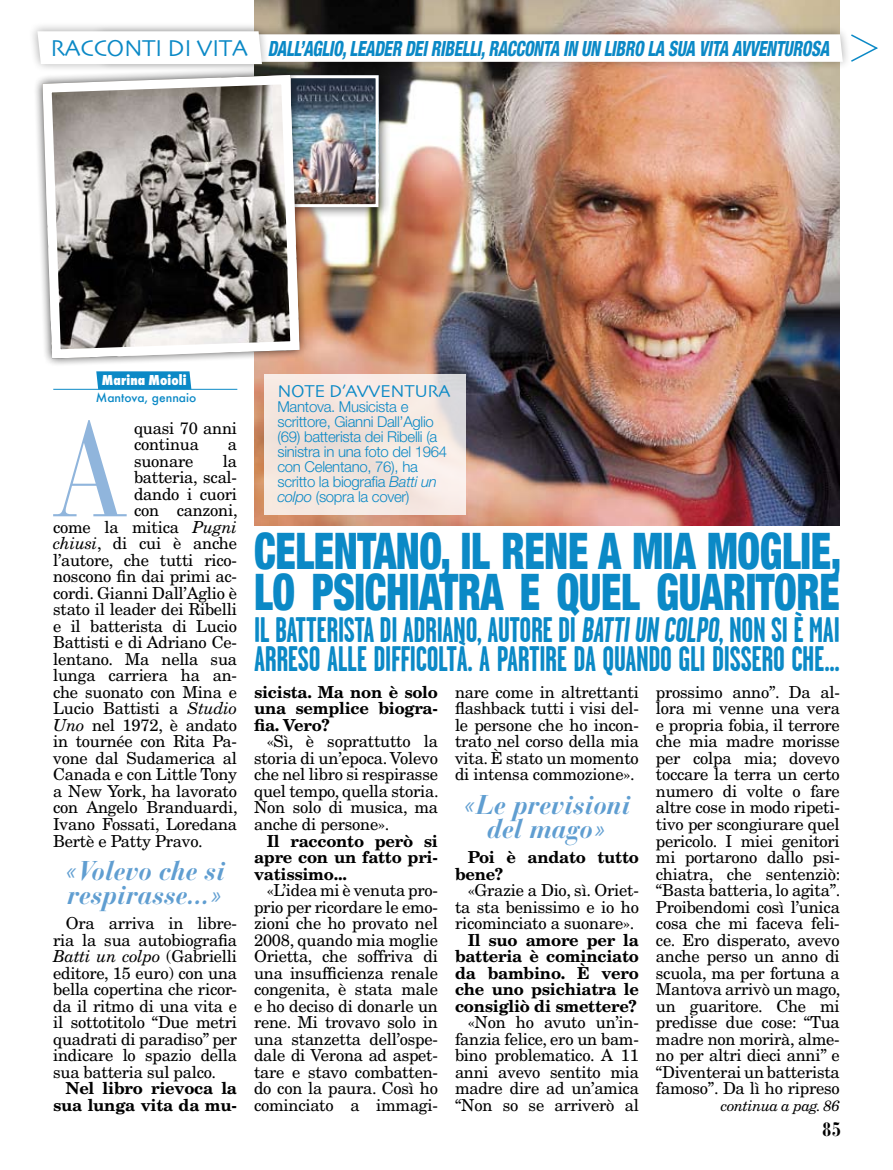
<style>
.page{position:relative;width:893px;height:1170px;background:#fff}
.page>*{position:absolute;margin:0;border:0;box-sizing:border-box;transform-origin:0 0}
.t1{font:133.65px "Bauer Bodoni";color:#90b5dc;scale:.85 1}
.t2{font:900 condensed 50.55px/40.7px "Helvetica Neue";letter-spacing:-.01em;color:#0b89c6;scale:.8 1}
.t3{font:700 35.25px/28.5px "Garage Gothic";letter-spacing:-.01em;color:#0b89c6;scale:.94 1}
.t4{font:italic 700 27px/24px "Bauer Bodoni";letter-spacing:-.01em;color:#609ed1}
.t5{font:italic 800 condensed 21px "Helvetica Neue";letter-spacing:-.015em;color:#0b89c6;scale:.79 1}
.t6{font:700 condensed 19.5px "Bauer Bodoni";color:#000}
.t7{font:18px "Skia";letter-spacing:-.02em;color:#0b89c6}
.t8{font:16.5px/16.5px "New Century Schlbk";letter-spacing:-.015em;color:#000;text-align:justify}
.t9{font:700 16.5px/16.5px "New Century Schlbk";letter-spacing:-.015em;color:#000;text-align:justify}
.t10{font:300 15px/15px "Helvetica Neue";letter-spacing:-.02em;color:#0b89c6}
.t11{font:italic 15px "New Century Schlbk";letter-spacing:-.03em;color:#000}
.t12{font:800 condensed 15px "Futura T";letter-spacing:.01em;color:#fff}
.t13{font:500 12px "Futura";color:#0b89c6}
.s1{font-family:"Skia";font-weight:400;font-style:normal;font-stretch:normal;font-size:24px}
.s2{font-style:italic}
</style>
<div class="page">
<img style="left:254px;top:0;width:586px;height:525px">
<svg style="left:265px;top:374px;width:201px;height:141px;background:#f2e6e0"></svg>
<div style="left:97px;top:371px;width:93px;height:18px;background:#0b89c6"></div>
<hr style="left:53px;top:389px;width:184px;height:1px;background:#0b89c6">
<svg style="left:33px;top:21px;width:845px;height:53px"></svg>
<div style="left:281px;top:69px;width:109px;height:150px;background:#000;opacity:.5"></div>
<img style="left:310px;top:79px;width:65px;height:124px">
<div style="left:288px;top:75px;width:91px;height:132px;border:3px solid #fff"></div>
<svg style="left:33px;top:65px;width:277px;height:303px"></svg>
<img style="left:42px;top:75px;width:258px;height:283px">
<div style="left:43px;top:75px;width:256px;height:283px;border:9px solid #fff;border-radius:9px"></div>
<p class="t5" style="left:50px;top:35px;width:987px"><span class="s1">RACCONTI DI VITA</span> DALL’AGLIO, LEADER DEI RIBELLI, RACCONTA IN UN LIBRO LA SUA VITA AVVENTUROSA</p>
<p class="t12" style="left:102px;top:371px;width:86px">Marina Moioli</p>
<p class="t13" style="left:96px;top:389px;width:102px">Mantova, gennaio</p>
<h1 class="t1" style="left:52px;top:390px;width:91px">A</h1>
<p class="t8" style="left:134px;top:419px;width:104px">quasi 70 anni continua</p>
<p class="t8" style="left:228px;top:436px;width:11px">a</p>
<p class="t8" style="left:134px;top:452px;width:61px">suonare</p>
<p class="t8" style="left:223px;top:452px;width:16px">la</p>
<p class="t8" style="left:134px;top:469px;width:104px">batteria, scal-</p>
<p class="t8" style="left:134px;top:485px;width:104px">dando i cuori</p>
<p class="t8" style="left:134px;top:502px;width:105px">con canzoni,</p>
<p class="t8" style="left:53px;top:518px;width:185px">come la mitica <span class="s2">Pugni</span></p>
<p class="t8" style="left:53px;top:535px;width:185px"><span class="s2">chiusi</span>, di cui è anche</p>
<p class="t8" style="left:53px;top:551px;width:185px">l’autore, che tutti rico-</p>
<p class="t8" style="left:53px;top:568px;width:185px">noscono fin dai primi ac-</p>
<p class="t8" style="left:53px;top:584px;width:185px">cordi. Gianni Dall’Aglio è</p>
<p class="t8" style="left:53px;top:601px;width:185px">stato il leader dei Ribelli</p>
<p class="t8" style="left:53px;top:617px;width:185px">e il batterista di Lucio</p>
<p class="t8" style="left:53px;top:634px;width:185px">Battisti e di Adriano Ce-</p>
<p class="t8" style="left:53px;top:650px;width:185px">lentano. Ma nella sua</p>
<p class="t8" style="left:53px;top:667px;width:185px">lunga carriera ha an-</p>
<p class="t8" style="left:53px;top:683px;width:185px">che suonato con Mina e</p>
<p class="t8" style="left:53px;top:700px;width:185px">Lucio Battisti a <span class="s2">Studio</span></p>
<p class="t8" style="left:53px;top:716px;width:185px"><span class="s2">Uno</span> nel 1972, è andato</p>
<p class="t8" style="left:53px;top:733px;width:185px">in tournée con Rita Pa-</p>
<p class="t8" style="left:53px;top:749px;width:185px">vone dal Sudamerica al</p>
<p class="t8" style="left:53px;top:766px;width:185px">Canada e con Little Tony</p>
<p class="t8" style="left:53px;top:782px;width:185px">a New York, ha lavorato</p>
<p class="t8" style="left:53px;top:799px;width:186px">con Angelo Branduardi,</p>
<p class="t8" style="left:53px;top:815px;width:185px">Ivano Fossati, Loredana</p>
<p class="t8" style="left:53px;top:832px;width:151px">Bertè e Patty Pravo.</p>
<h3 class="t4" style="left:65px;top:858px;width:162px">«Volevo che si respirasse...»</h3>
<p class="t8" style="left:53px;top:914px;width:185px;text-indent:13px">Ora arriva in libre&shy;ria la sua autobiografia <span class="s2">Batti un colpo</span> (Gabrielli editore, 15 euro) con una bella copertina che ricor&shy;da il ritmo di una vita e il sottotitolo “Due metri quadrati di paradiso” per indicare lo spazio della sua batteria sul palco.</p>
<p class="t9" style="left:53px;top:1079px;width:185px;text-align:right">Nel libro rievoca la sua lunga vita da mu-</p>
<p class="t7" style="left:277px;top:380px;width:175px">NOTE D’AVVENTURA</p>
<p class="t10" style="left:277px;top:399px;width:171px">Mantova. Musicista e scrittore, Gianni Dall’Aglio (69) batterista dei Ribelli (a sinistra in una foto del 1964 con Celentano, 76), ha scritto la biografia <span class="s2">Batti un colpo</span> (sopra la cover)</p>
<h2 class="t2" style="left:254px;top:530px;width:735px">CELENTANO, IL RENE A MIA MOGLIE,<br>LO PSICHIATRA E QUEL GUARITORE</h2>
<h3 class="t3" style="left:254px;top:616px;width:625px">IL BATTERISTA DI ADRIANO, AUTORE DI BATTIUN COLPO, NON SI È MAI<br>ARRESO ALLE DIFFICOLTÀ. A PARTIRE DA QUANDO GLI DISSERO CHE...</h3>
<p class="t9" style="left:254px;top:683px;width:185px">sicista. Ma non è solo una semplice biogra&shy;fia. Vero?</p>
<p class="t8" style="left:254px;top:733px;width:186px;text-indent:13px">«Sì, è soprattutto la storia di un’epoca. Volevo che nel libro si respirasse quel tempo, quella storia.<br>Non solo di musica, ma anche di persone».</p>
<p class="t9" style="left:254px;top:832px;width:185px;text-indent:13px">Il racconto però si apre con un fatto pri&shy;vatissimo...</p>
<p class="t8" style="left:254px;top:881px;width:185px;text-indent:13px">«L’idea mi è venuta pro&shy;prio per ricordare le emo&shy;zioni che ho provato nel 2008, quando mia moglie Orietta, che soffriva di una insufficienza renale congenita, è stata male e ho deciso di donarle un rene. Mi trovavo solo in una stanzetta dell’ospe&shy;dale di Verona ad aspet&shy;tare e stavo combatten&shy;do con la paura. Così ho cominciato a immagi-</p>
<p class="t8" style="left:455px;top:683px;width:185px">nare come in altrettanti flashback tutti i visi del&shy;le persone che ho incon&shy;trato nel corso della mia vita. È stato un momento di intensa commozione».</p>
<h3 class="t4" style="left:463px;top:792px;width:169px;text-align:center">«Le previsioni del mago»</h3>
<p class="t9" style="left:455px;top:848px;width:185px;text-indent:13px">Poi è andato tutto bene?</p>
<p class="t8" style="left:455px;top:881px;width:185px;text-indent:13px">«Grazie a Dio, sì. Oriet&shy;ta sta benissimo e io ho ricominciato a suonare».</p>
<p class="t9" style="left:455px;top:931px;width:185px;text-indent:13px">Il suo amore per la batteria è cominciato da bambino. È vero che uno psichiatra le consigliò di smettere?</p>
<p class="t8" style="left:455px;top:1013px;width:185px;text-indent:13px">«Non ho avuto un’in&shy;fanzia felice, ero un bam&shy;bino problematico. A 11 anni avevo sentito mia madre dire ad un’amica “Non so se arriverò al</p>
<p class="t8" style="left:656px;top:683px;width:186px">prossimo anno”. Da al&shy;lora mi venne una vera e propria fobia, il terrore che mia madre morisse per colpa mia; dovevo toccare la terra un certo numero di volte o fare altre cose in modo ripeti&shy;tivo per scongiurare quel pericolo. I miei genitori mi portarono dallo psi&shy;chiatra, che sentenziò: “Basta batteria, lo agita”.<br>Proibendomi così l’unica cosa che mi faceva feli&shy;ce. Ero disperato, avevo anche perso un anno di scuola, ma per fortuna a Mantova arrivò un mago, un guaritore. Che mi predisse due cose: “Tua madre non morirà, alme&shy;no per altri dieci anni” e “Diventerai un batterista famoso”. Da lì ho ripreso</p>
<p class="t11" style="left:721px;top:1096px;width:120px">continua a pag. 86</p>
<p class="t6" style="left:822px;top:1117px;width:20px">85</p>
</div>
